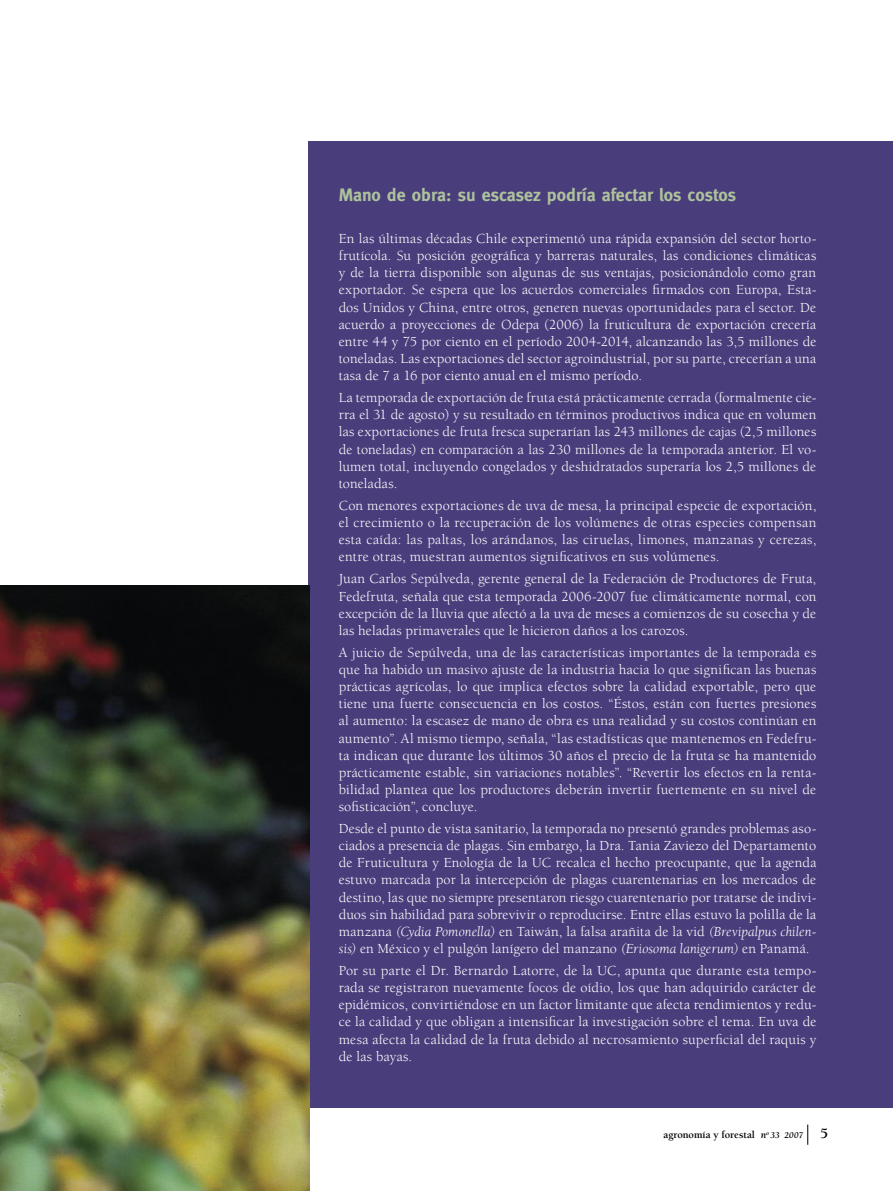
<style>
.page{position:relative;width:893px;height:1191px;background:#fff}
.page>*{position:absolute;margin:0;border:0;box-sizing:border-box;transform-origin:0 0}
.texto_subtitulo{font:700 18px "Meta";color:#aec29c}
.t1{font:700 15px "Berkeley";color:#000}
.texto_base{font:14.25px/17.1px "Berkeley";letter-spacing:.01em;color:#fff;text-align:justify}
.t2{font:700 10.5px "Berkeley";color:#000}
.s1{font-style:italic}
.s2{font-style:italic;font-size:9px}
</style>
<div class="page">
<div style="left:308px;top:141px;width:585px;height:967px;background:#493d7b"></div>
<img style="left:0;top:585px;width:309px;height:606px">
<svg style="left:807px;top:1124px;width:1px;height:20px"></svg>
<p class="texto_subtitulo" style="left:339px;top:184px;width:399px">Mano de obra: su escasez podría afectar los costos</p>
<p class="texto_base" style="left:339px;top:230px;width:479px">En las últimas décadas Chile experimentó una rápida expansión del sector horto&shy;frutícola. Su posición geográfica y barreras naturales, las condiciones climáticas y de la tierra disponible son algunas de sus ventajas, posicionándolo como gran exportador. Se espera que los acuerdos comerciales firmados con Europa, Esta&shy;dos Unidos y China, entre otros, generen nuevas oportunidades para el sector. De acuerdo a proyecciones de Odepa (2006) la fruticultura de exportación crecería entre 44 y 75 por ciento en el período 2004-2014, alcanzando las 3,5 millones de toneladas. Las exportaciones del sector agroindustrial, por su parte, crecerían a una tasa de 7 a 16 por ciento anual en el mismo período.</p>
<p class="texto_base" style="left:339px;top:389px;width:479px">La temporada de exportación de fruta está prácticamente cerrada (formalmente cie&shy;rra el 31 de agosto) y su resultado en términos productivos indica que en volumen las exportaciones de fruta fresca superarían las 243 millones de cajas (2,5 millones de toneladas) en comparación a las 230 millones de la temporada anterior. El vo&shy;lumen total, incluyendo congelados y deshidratados superaría los 2,5 millones de toneladas.</p>
<p class="texto_base" style="left:339px;top:497px;width:479px">Con menores exportaciones de uva de mesa, la principal especie de exportación, el crecimiento o la recuperación de los volúmenes de otras especies compensan esta caída: las paltas, los arándanos, las ciruelas, limones, manzanas y cerezas, entre otras, muestran aumentos significativos en sus volúmenes.</p>
<p class="texto_base" style="left:339px;top:571px;width:479px">Juan Carlos Sepúlveda, gerente general de la Federación de Productores de Fruta, Fedefruta, señala que esta temporada 2006-2007 fue climáticamente normal, con excepción de la lluvia que afectó a la uva de meses a comienzos de su cosecha y de las heladas primaverales que le hicieron daños a los carozos.</p>
<p class="texto_base" style="left:339px;top:644px;width:479px">A juicio de Sepúlveda, una de las características importantes de la temporada es que ha habido un masivo ajuste de la industria hacia lo que significan las buenas prácticas agrícolas, lo que implica efectos sobre la calidad exportable, pero que tiene una fuerte consecuencia en los costos. “Éstos, están con fuertes presiones al aumento: la escasez de mano de obra es una realidad y su costos continúan en aumento”. Al mismo tiempo, señala, “las estadísticas que mantenemos en Fedefru&shy;ta indican que durante los últimos 30 años el precio de la fruta se ha mantenido prácticamente estable, sin variaciones notables”. “Revertir los efectos en la renta&shy;bilidad plantea que los productores deberán invertir fuertemente en su nivel de sofisticación”, concluye.</p>
<p class="texto_base" style="left:339px;top:820px;width:479px">Desde el punto de vista sanitario, la temporada no presentó grandes problemas aso&shy;ciados a presencia de plagas. Sin embargo, la Dra. Tania Zaviezo del Departamento de Fruticultura y Enología de la UC recalca el hecho preocupante, que la agenda estuvo marcada por la intercepción de plagas cuarentenarias en los mercados de destino, las que no siempre presentaron riesgo cuarentenario por tratarse de indivi&shy;duos sin habilidad para sobrevivir o reproducirse. Entre ellas estuvo la polilla de la manzana <span class="s1">(Cydia Pomonella)</span> en Taiwán, la falsa arañita de la vid <span class="s1">(Brevipalpus chilen&shy;sis)</span> en México y el pulgón lanígero del manzano <span class="s1">(Eriosoma lanigerum)</span> en Panamá.</p>
<p class="texto_base" style="left:339px;top:962px;width:479px">Por su parte el Dr. Bernardo Latorre, de la UC, apunta que durante esta tempo&shy;rada se registraron nuevamente focos de oídio, los que han adquirido carácter de epidémicos, convirtiéndose en un factor limitante que afecta rendimientos y redu&shy;ce la calidad y que obligan a intensificar la investigación sobre el tema. En uva de mesa afecta la calidad de la fruta debido al necrosamiento superficial del raquis y de las bayas.</p>
<p class="t2" style="left:664px;top:1129px;width:141px">agronomía y forestal <span class="s1">n</span><sup>o</sup> <span class="s2">33 2007</span></p>
<p class="t1" style="left:820px;top:1125px;width:10px">5</p>
</div>
